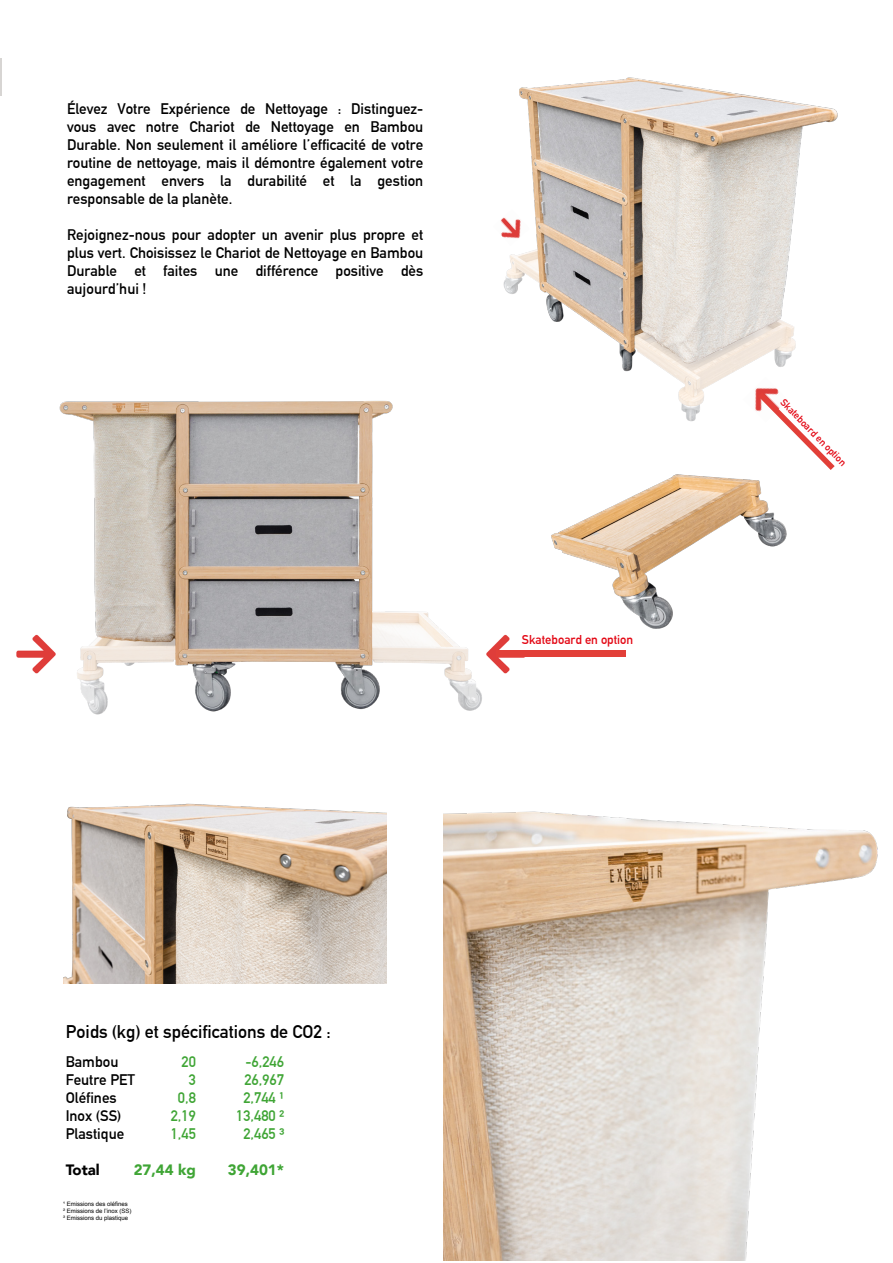
<style>
.page{position:relative;width:893px;height:1263px;background:#fff}
.page>*{position:absolute;margin:0;border:0;box-sizing:border-box;transform-origin:0 0}
.t1{font:700 18px "DIN Alternate";color:#000}
.t2{font:700 15px/18px "DIN Alternate";color:#000;text-align:justify}
.t3{font:700 15px/18px "DIN Alternate";color:#3fa535;text-align:right}
.t4{font:700 15px/18px "DIN Alternate";color:#000}
.t5{font:900 15px "Avenir";color:#3fa535}
.t6{font:900 15px "Avenir";color:#000}
.t7{font:700 12.6px "DIN Alternate";color:#e30613}
.t8{font:700 10.05px "DIN Alternate";color:#e30613}
.t9{font:6px/7.2px "Arial";color:#000}
.s1{font-style:inherit}
</style>
<div class="page">
<img style="left:443px;top:811px;width:435px;height:449px">
<img style="left:35px;top:401px;width:447px;height:314px">
<img style="left:472px;top:77px;width:366px;height:352px">
<img style="left:64px;top:803px;width:323px;height:181px">
<img style="left:493px;top:209px;width:37px;height:37px">
<img style="left:486px;top:634px;width:39px;height:39px">
<img style="left:743px;top:377px;width:45px;height:45px">
<img style="left:16px;top:634px;width:40px;height:39px">
<div style="left:496px;top:650px;width:130px;height:7px;background:#e23f38"></div>
<svg style="left:758px;top:392px;width:77px;height:78px"></svg>
<hr style="left:0;top:59px;width:1px;height:37px;background:#c2bfbb">
<img style="left:516px;top:464px;width:290px;height:172px">
<p class="t2" style="left:67px;top:99px;width:358px">Élevez Votre Expérience de Nettoyage : Distinguez&shy;vous avec notre Chariot de Nettoyage en Bambou Durable. Non seulement il améliore l’efficacité de votre routine de nettoyage, mais il démontre également votre engagement envers la durabilité et la gestion responsable de la planète.</p>
<p class="t2" style="left:67px;top:225px;width:358px">Rejoignez-nous pour adopter un avenir plus propre et plus vert. Choisissez le Chariot de Nettoyage en Bambou Durable et faites une différence positive dès aujourd’hui !</p>
<p class="t7" style="left:522px;top:630px;width:113px">S<span class="s1">kateboard</span> en option</p>
<p class="t8" style="left:788px;top:395px;width:90px;rotate:46deg">Skateboard en option</p>
<p class="t1" style="left:66px;top:1018px;width:267px">Poids (kg) et spécifications de CO2 :</p>
<p class="t4" style="left:66px;top:1052px;width:71px">Bambou<br>Feutre PET<br>Oléfines<br>Inox (SS)<br>Plastique</p>
<p class="t6" style="left:66px;top:1157px;width:36px">Total</p>
<p class="t3" style="left:236px;top:1052px;width:49px">-6,246<br>26,967<br>2,744 ¹<br>13,480 ²<br>2,465 ³</p>
<p class="t5" style="left:228px;top:1157px;width:58px">39,401*</p>
<p class="t3" style="left:171px;top:1052px;width:27px">20<br>3<br>0,8<br>2,19<br>1,45</p>
<p class="t5" style="left:134px;top:1157px;width:64px">27,44 kg</p>
<p class="t9" style="left:63px;top:1200px;width:70px">¹ Emissions des oléfines<br>² Emissions de l’inox (SS)<br>³ Emissions du plastique</p>
</div>
